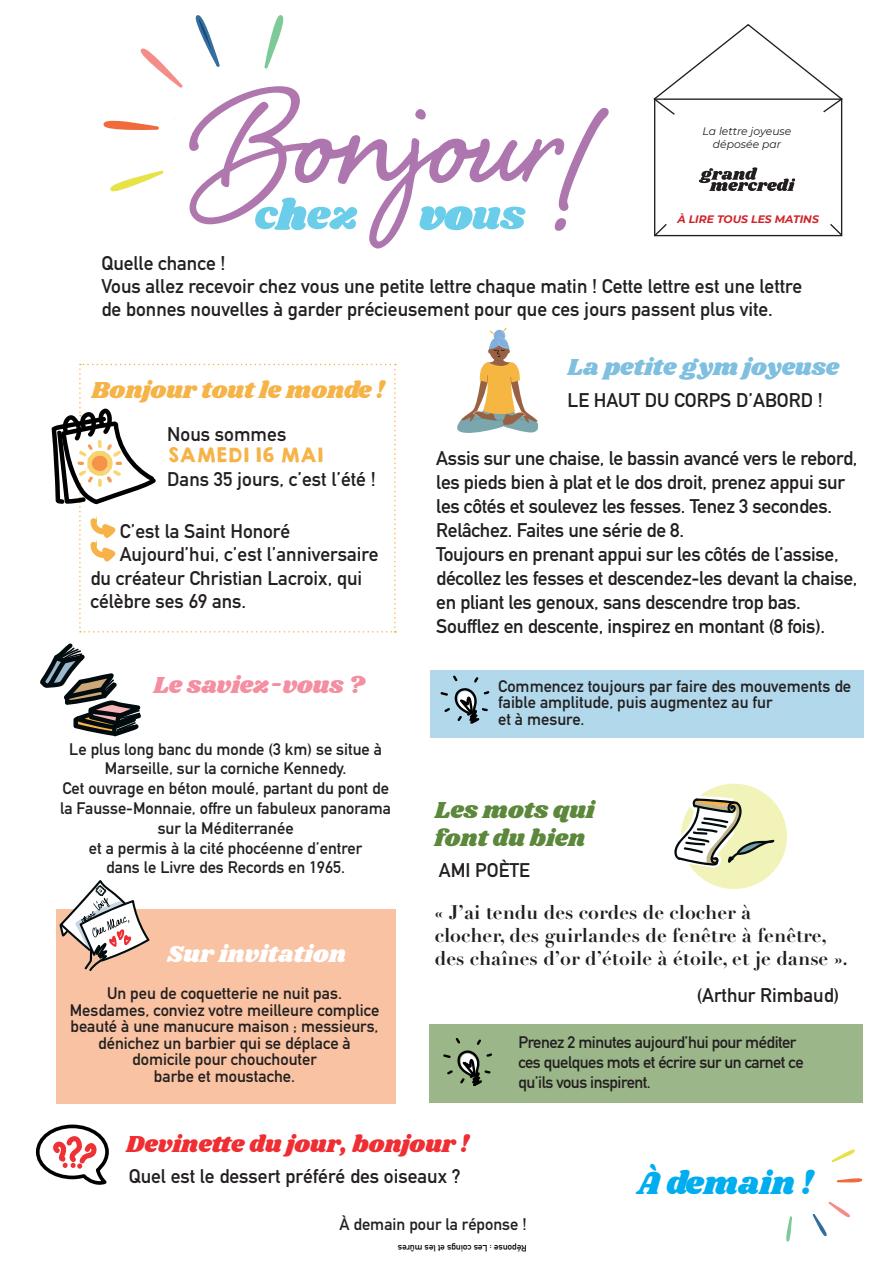
<style>
.page{position:relative;width:893px;height:1263px;background:#fff}
.page>*{position:absolute;margin:0;border:0;box-sizing:border-box;transform-origin:0 0}
.t1{font:32.7px "Shrikhand";color:#00aeef}
.t2{font:24px "Shrikhand";color:#ee2e33}
.t3{font:24px/28.8px "Shrikhand";color:#5b883b}
.t4{font:24px "Shrikhand";color:#f6b348}
.t5{font:24px "Shrikhand";color:#7fbfdf}
.t6{font:24px "Shrikhand";color:#f48ea1}
.t7{font:24px "Shrikhand";color:#fff}
.t8{font:700 19.5px/24px "DIN Alternate";letter-spacing:-.015em;color:#231f20}
.t9{font:700 19.5px/23.4px "Didot LT Std";color:#231f20}
.t10{font:18px "KGHAPPY Solid";color:#f6b348}
.t11{font:700 16.5px/16.5px "DIN Alternate";color:#231f20;text-align:center}
.t12{font:700 16.5px/19.8px "DIN Alternate";letter-spacing:-.03em;color:#231f20}
.t13{font:italic 10.8px/12.9px "Montserrat";color:#231f20;text-align:center}
.t14{font:italic 700 10.8px "Montserrat";color:#d1232a}
.t15{font:700 9px "DIN Alternate";color:#000001}
</style>
<div class="page">
<div style="left:56px;top:909px;width:340px;height:194px;background:#f9c2a2"></div>
<div style="left:430px;top:670px;width:434px;height:67px;background:#b1d8eb"></div>
<div style="left:429px;top:1024px;width:433px;height:79px;background:#9bb688"></div>
<svg style="left:443px;top:1038px;width:49px;height:48px"></svg>
<svg style="left:36px;top:1124px;width:73px;height:60px"></svg>
<svg style="left:786px;top:1216px;width:6px;height:26px"></svg>
<svg style="left:812px;top:1202px;width:38px;height:34px"></svg>
<svg style="left:836px;top:1178px;width:27px;height:5px"></svg>
<svg style="left:832px;top:1149px;width:23px;height:13px"></svg>
<svg style="left:103px;top:15px;width:506px;height:233px"></svg>
<svg style="left:440px;top:676px;width:49px;height:48px"></svg>
<svg style="left:457px;top:328px;width:81px;height:105px"></svg>
<div style="left:654px;top:98px;width:188px;height:138px;border:1px solid #231f20"></div>
<svg style="left:699px;top:167px;width:96px;height:24px"></svg>
<svg style="left:653px;top:24px;width:190px;height:92px"></svg>
<svg style="left:654px;top:222px;width:14px;height:15px"></svg>
<svg style="left:829px;top:222px;width:14px;height:15px"></svg>
<svg style="left:674px;top:784px;width:113px;height:105px"></svg>
<svg style="left:40px;top:643px;width:101px;height:94px"></svg>
<svg style="left:59px;top:880px;width:91px;height:91px"></svg>
<svg style="left:51px;top:364px;width:345px;height:268px"></svg>
<p class="t13" style="left:703px;top:124px;width:90px">La lettre joyeuse déposée par</p>
<p class="t14" style="left:677px;top:211px;width:143px">À LIRE TOUS LES MATINS</p>
<p class="t8" style="left:101px;top:250px;width:702px;line-height:23.4px">Quelle chance !<br>Vous allez recevoir chez vous une petite lettre chaque matin ! Cette lettre est une lettre de bonnes nouvelles à garder précieusement pour que ces jours passent plus vite.</p>
<p class="t4" style="left:91px;top:373px;width:295px">Bonjour tout le monde !</p>
<p class="t8" style="left:167px;top:420px;width:121px">Nous sommes</p>
<p class="t10" style="left:167px;top:441px;width:158px">SAMEDI 16 MAI</p>
<p class="t8" style="left:167px;top:465px;width:210px">Dans 35 jours, c’est l’été !</p>
<p class="t8" style="left:120px;top:518px;width:172px">C’est la Saint Honoré</p>
<p class="t8" style="left:120px;top:541px;width:260px">Aujourd’hui, c’est l’anniversaire</p>
<p class="t8" style="left:91px;top:565px;width:273px">du créateur Christian Lacroix, qui</p>
<p class="t8" style="left:91px;top:588px;width:157px">célèbre ses 69 ans.</p>
<p class="t6" style="left:153px;top:668px;width:213px">Le saviez-vous ?</p>
<p class="t11" style="left:60px;top:738px;width:332px;line-height:19.8px">Le plus long banc du monde (3 km) se situe à Marseille, sur la corniche Kennedy.<br>Cet ouvrage en béton moulé, partant du pont de la Fausse-Monnaie, offre un fabuleux panorama sur la Méditerranée<br>et a permis à la cité phocéenne d’entrer<br>dans le Livre des Records en 1965.</p>
<p class="t7" style="left:167px;top:937px;width:180px">Sur invitation</p>
<p class="t11" style="left:70px;top:984px;width:311px">Un peu de coquetterie ne nuit pas.<br>Mesdames, conviez votre meilleure complice beauté à une manucure maison ; messieurs, dénichez un barbier qui se déplace à domicile pour chouchouter<br>barbe et moustache.</p>
<p class="t5" style="left:568px;top:350px;width:273px">La petite gym joyeuse</p>
<p class="t8" style="left:568px;top:386px;width:257px">LE HAUT DU CORPS D’ABORD !</p>
<p class="t8" style="left:436px;top:445px;width:423px">Assis sur une chaise, le bassin avancé vers le rebord, les pieds bien à plat et le dos droit, prenez appui sur les côtés et soulevez les fesses. Tenez 3 secondes.<br>Relâchez. Faites une série de 8.<br>Toujours en prenant appui sur les côtés de l’assise, décollez les fesses et descendez-les devant la chaise, en pliant les genoux, sans descendre trop bas.<br>Soufflez en descente, inspirez en montant (8 fois).</p>
<p class="t11" style="left:498px;top:677px;width:354px;text-align:left">Commencez toujours par faire des mouvements de faible amplitude, puis augmentez au fur<br>et à mesure.</p>
<p class="t3" style="left:435px;top:796px;width:161px">Les mots qui font du bien</p>
<p class="t8" style="left:439px;top:857px;width:93px">AMI POÈTE</p>
<p class="t9" style="left:435px;top:900px;width:415px">« J’ai tendu des cordes de clocher à<br>clocher, des guirlandes de fenêtre à fenêtre, des chaînes d’or d’étoile à étoile, et je danse ».</p>
<p class="t8" style="left:697px;top:982px;width:144px">(Arthur Rimbaud)</p>
<p class="t12" style="left:518px;top:1032px;width:287px">Prenez 2 minutes aujourd’hui pour méditer ces quelques mots et écrire sur un carnet ce qu’ils vous inspirent.</p>
<p class="t2" style="left:126px;top:1127px;width:345px">Devinette du jour, bonjour !</p>
<p class="t8" style="left:129px;top:1163px;width:333px">Quel est le dessert préféré des oiseaux ?</p>
<p class="t11" style="left:339px;top:1214px;width:189px">À demain pour la réponse !</p>
<p class="t15" style="left:527px;top:1254px;width:131px;rotate:-180deg">Réponse : Les coings et les mûres</p>
<h1 class="t1" style="left:637px;top:1161px;width:178px">À demain !</h1>
</div>
